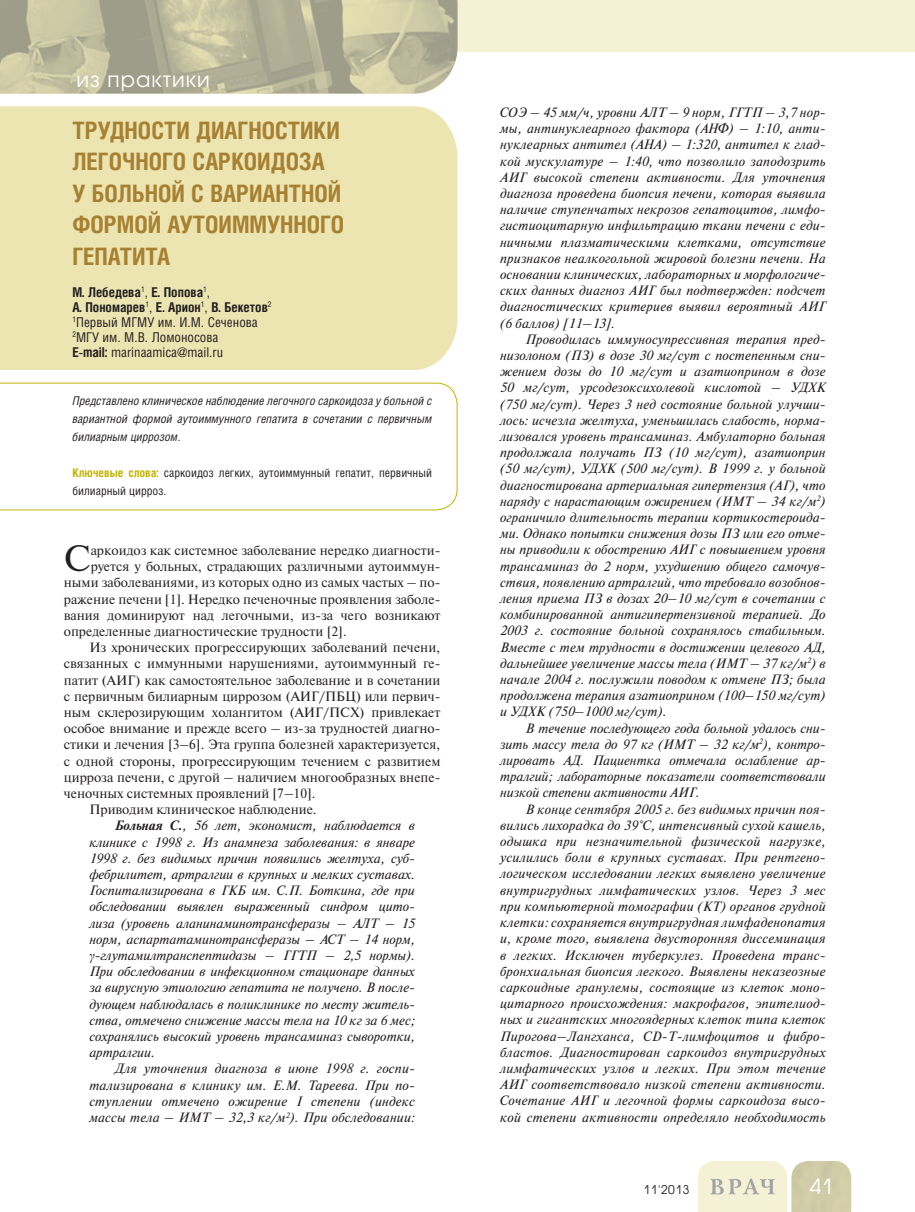
<style>
.page{position:relative;width:915px;height:1212px;background:#fff}
.page>*{position:absolute;margin:0;border:0;box-sizing:border-box;transform-origin:0 0}
.t1{font:36.6px "Newton C";color:#231f20}
.t2{font:700 24px/31.5px "Helios Cond";color:#a78131}
.t3{font:21px "Avant Garde Gothic C";letter-spacing:.05em;color:#fff}
.t4{font:italic 13.5px/16.2px "Newton C";color:#231f20;text-align:justify}
.t5{font:13.5px "Newton C";color:#231f20}
.t6{font:13.5px/15px "Helios Cond";color:#231f20}
.t7{font:italic 12px/18px "Helios Cond";color:#231f20;text-align:justify}
.t8{font:12px/18px "Helios Cond";color:#231f20}
.t9{font:12px "Avant Garde Gothic C";letter-spacing:.05em;color:#231f20}
.s1{font-weight:700}
.s2{font-weight:700;color:#c1b400}
.s3{font-family:"Times New Roman"}
</style>
<div class="page">
<div style="left:0;top:0;width:914px;height:51px;background:#f5f1d5"></div>
<svg style="left:698px;top:1161px;width:152px;height:51px;background:#e3e0c4"></svg>
<svg style="left:0;top:0;width:414px;height:94px;background:#bab79a"></svg>
<img style="left:414px;top:0;width:43px;height:94px">
<div style="left:0;top:106px;width:457px;height:264px;background:#ece5b2"></div>
<svg style="left:0;top:382px;width:457px;height:129px"></svg>
<h3 class="t3" style="left:77px;top:70px;width:135px">из практики</h3>
<h2 class="t2" style="left:72px;top:117px;width:273px">ТРУДНОСТИ ДИАГНОСТИКИ<br>ЛЕГОЧНОГО САРКОИДОЗА<br>У БОЛЬНОЙ С ВАРИАНТНОЙ<br>ФОРМОЙ АУТОИММУННОГО<br>ГЕПАТИТА</h2>
<p class="t6" style="left:72px;top:286px;width:201px"><span class="s1">М. Лебедева</span><sup>1</sup>, <span class="s1">Е. Попова</span><sup>1</sup>,<br><span class="s1">А. Пономарев</span><sup>1</sup>, <span class="s1">Е. Арион</span><sup>1</sup>, <span class="s1">В. Бекетов</span><sup>2<br>1</sup>Первый МГМУ им. И.М. Сеченова<br><sup>2</sup>МГУ им. М.В. Ломоносова<br><span class="s1">E-mail:</span> marinaamica@mail.ru</p>
<p class="t7" style="left:72px;top:393px;width:361px">Представлено клиническое наблюдение легочного саркоидоза у больной с вариантной формой аутоиммунного гепатита в сочетании с первичным билиарным циррозом.</p>
<p class="t8" style="left:72px;top:465px;width:361px"><span class="s2">Ключевые слова:</span> саркоидоз легких, аутоиммунный гепатит, первичный билиарный цирроз.</p>
<h1 class="t1" style="left:64px;top:545px;width:28px">С</h1>
<p class="t5" style="left:91px;top:545px;width:351px">аркоидоз как системное заболевание нередко диагности-</p>
<p class="t5" style="left:91px;top:561px;width:351px">руется у больных, страдающих различными аутоиммун-</p>
<p class="t5" style="left:64px;top:578px;width:378px">ными заболеваниями, из которых одно из самых частых – по-</p>
<p class="t5" style="left:64px;top:594px;width:378px">ражение печени [1]. Нередко печеночные проявления заболе-</p>
<p class="t5" style="left:64px;top:610px;width:378px">вания доминируют над легочными, из-за чего возникают</p>
<p class="t5" style="left:64px;top:626px;width:284px">определенные диагностические трудности [2].</p>
<p class="t5" style="left:89px;top:642px;width:352px">Из хронических прогрессирующих заболеваний печени,</p>
<p class="t5" style="left:64px;top:659px;width:378px">связанных с иммунными нарушениями, аутоиммунный ге-</p>
<p class="t5" style="left:64px;top:675px;width:378px">патит (АИГ) как самостоятельное заболевание и в сочетании</p>
<p class="t5" style="left:64px;top:691px;width:378px">с первичным билиарным циррозом (АИГ/ПБЦ) или первич-</p>
<p class="t5" style="left:64px;top:707px;width:378px">ным склерозирующим холангитом (АИГ/ПСХ) привлекает</p>
<p class="t5" style="left:64px;top:723px;width:378px">особое внимание и прежде всего – из-за трудностей диагно-</p>
<p class="t5" style="left:64px;top:740px;width:378px">стики и лечения [3–6]. Эта группа болезней характеризуется,</p>
<p class="t5" style="left:64px;top:756px;width:378px">с одной стороны, прогрессирующим течением с развитием</p>
<p class="t5" style="left:64px;top:772px;width:378px">цирроза печени, с другой – наличием многообразных внепе-</p>
<p class="t5" style="left:64px;top:788px;width:253px">ченочных системных проявлений [7–10].</p>
<p class="t5" style="left:89px;top:804px;width:229px">Приводим клиническое наблюдение.</p>
<p class="t4" style="left:115px;top:819px;width:301px"><span class="s1">Больная С.</span>, 56 лет, экономист, наблюдается в</p>
<p class="t4" style="left:89px;top:835px;width:327px">клинике с 1998 г. Из анамнеза заболевания: в январе</p>
<p class="t4" style="left:89px;top:851px;width:327px">1998 г. без видимых причин появились желтуха, суб-</p>
<p class="t4" style="left:89px;top:867px;width:327px">фебрилитет, артралгии в крупных и мелких суставах.</p>
<p class="t4" style="left:89px;top:884px;width:327px">Госпитализирована в ГКБ им. С.П. Боткина, где при</p>
<p class="t4" style="left:89px;top:900px;width:327px">обследовании выявлен выраженный синдром цито-</p>
<p class="t4" style="left:89px;top:916px;width:327px">лиза (уровень аланинаминотрансферазы – АЛТ – 15</p>
<p class="t4" style="left:89px;top:932px;width:327px">норм, аспартатаминотрансферазы – АСТ – 14 норм,</p>
<p class="t4" style="left:89px;top:948px;width:327px"><span class="s3">γ</span>-глутамилтранспептидазы – ГГТП – 2,5 нормы).</p>
<p class="t4" style="left:89px;top:965px;width:327px">При обследовании в инфекционном стационаре данных</p>
<p class="t4" style="left:89px;top:981px;width:327px">за вирусную этиологию гепатита не получено. В после-</p>
<p class="t4" style="left:89px;top:997px;width:327px">дующем наблюдалась в поликлинике по месту житель-</p>
<p class="t4" style="left:89px;top:1013px;width:327px">ства, отмечено снижение массы тела на 10 кг за 6 мес;</p>
<p class="t4" style="left:89px;top:1029px;width:327px">сохранялись высокий уровень трансаминаз сыворотки,</p>
<p class="t4" style="left:89px;top:1046px;width:67px">артралгии.</p>
<p class="t4" style="left:115px;top:1062px;width:301px">Для уточнения диагноза в июне 1998 г. госпи-</p>
<p class="t4" style="left:89px;top:1078px;width:327px">тализирована в клинику им. Е.М. Тареева. При по-</p>
<p class="t4" style="left:89px;top:1094px;width:327px">ступлении отмечено ожирение I степени (индекс</p>
<p class="t4" style="left:89px;top:1110px;width:327px">массы тела – ИМТ – 32,3 кг/м<sup>2</sup>). При обследовании:</p>
<p class="t4" style="left:500px;top:106px;width:327px">СОЭ – 45 мм/ч, уровни АЛТ – 9 норм, ГГТП – 3,7 нор&shy;мы, антинуклеарного фактора (АНФ) – 1:10, анти&shy;нуклеарных антител (АНА) – 1:320, антител к глад&shy;кой мускулатуре – 1:40, что позволило заподозрить АИГ высокой степени активности. Для уточнения диагноза проведена биопсия печени, которая выявила наличие ступенчатых некрозов гепатоцитов, лимфо&shy;гистиоцитарную инфильтрацию ткани печени с еди&shy;ничными плазматическими клетками, отсутствие признаков неалкогольной жировой болезни печени. На основании клинических, лабораторных и морфологиче&shy;ских данных диагноз АИГ был подтвержден: подсчет диагностических критериев выявил вероятный АИГ (6 баллов) [11–13].</p>
<p class="t4" style="left:500px;top:332px;width:327px;text-indent:26px">Проводилась иммуносупрессивная терапия пред&shy;низолоном (ПЗ) в дозе 30 мг/сут с постепенным сни&shy;жением дозы до 10 мг/сут и азатиоприном в дозе 50 мг/сут, урсодезоксихолевой кислотой – УДХК (750 мг/сут). Через 3 нед состояние больной улучши&shy;лось: исчезла желтуха, уменьшилась слабость, норма&shy;лизовался уровень трансаминаз. Амбулаторно больная продолжала получать ПЗ (10 мг/сут), азатиоприн (50 мг/сут), УДХК (500 мг/сут). В 1999 г. у больной диагностирована артериальная гипертензия (АГ), что наряду с нарастающим ожирением (ИМТ – 34 кг/м<sup>2</sup>) ограничило длительность терапии кортикостероида&shy;ми. Однако попытки снижения дозы ПЗ или его отме&shy;ны приводили к обострению АИГ с повышением уровня трансаминаз до 2 норм, ухудшению общего самочув&shy;ствия, появлению артралгий, что требовало возобнов&shy;ления приема ПЗ в дозах 20–10 мг/сут в сочетании с комбинированной антигипертензивной терапией. До 2003 г. состояние больной сохранялось стабильным.<br>Вместе с тем трудности в достижении целевого АД, дальнейшее увеличение массы тела (ИМТ – 37 кг/м<sup>2</sup>) в начале 2004 г. послужили поводом к отмене ПЗ; была продолжена терапия азатиоприном (100–150 мг/сут) и УДХК (750–1000 мг/сут).</p>
<p class="t4" style="left:500px;top:721px;width:327px;text-indent:26px">В течение последующего года больной удалось сни&shy;зить массу тела до 97 кг (ИМТ – 32 кг/м<sup>2</sup>), контро&shy;лировать АД. Пациентка отмечала ослабление ар&shy;тралгий; лабораторные показатели соответствовали низкой степени активности АИГ.</p>
<p class="t4" style="left:500px;top:802px;width:327px;text-indent:26px">В конце сентября 2005 г. без видимых причин поя&shy;вились лихорадка до 39°С, интенсивный сухой кашель, одышка при незначительной физической нагрузке, усилились боли в крупных суставах. При рентгено&shy;логическом исследовании легких выявлено увеличение внутригрудных лимфатических узлов. Через 3 мес при компьютерной томографии (КТ) органов грудной клетки: сохраняется внутригрудная лимфаденопатия и, кроме того, выявлена двусторонняя диссеминация в легких. Исключен туберкулез. Проведена транс&shy;бронхиальная биопсия легкого. Выявлены неказеозные саркоидные гранулемы, состоящие из клеток моно&shy;цитарного происхождения: макрофагов, эпителиод&shy;ных и гигантских многоядерных клеток типа клеток Пирогова–Лангханса, CD-Т-лимфоцитов и фибро&shy;бластов. Диагностирован саркоидоз внутригрудных лимфатических узлов и легких. При этом течение АИГ соответствовало низкой степени активности.<br>Сочетание АИГ и легочной формы саркоидоза высо&shy;кой степени активности определяло необходимость</p>
<p class="t9" style="left:643px;top:1184px;width:47px">11'2013</p>
<h3 class="t3" style="left:809px;top:1177px;width:25px">41</h3>
</div>
